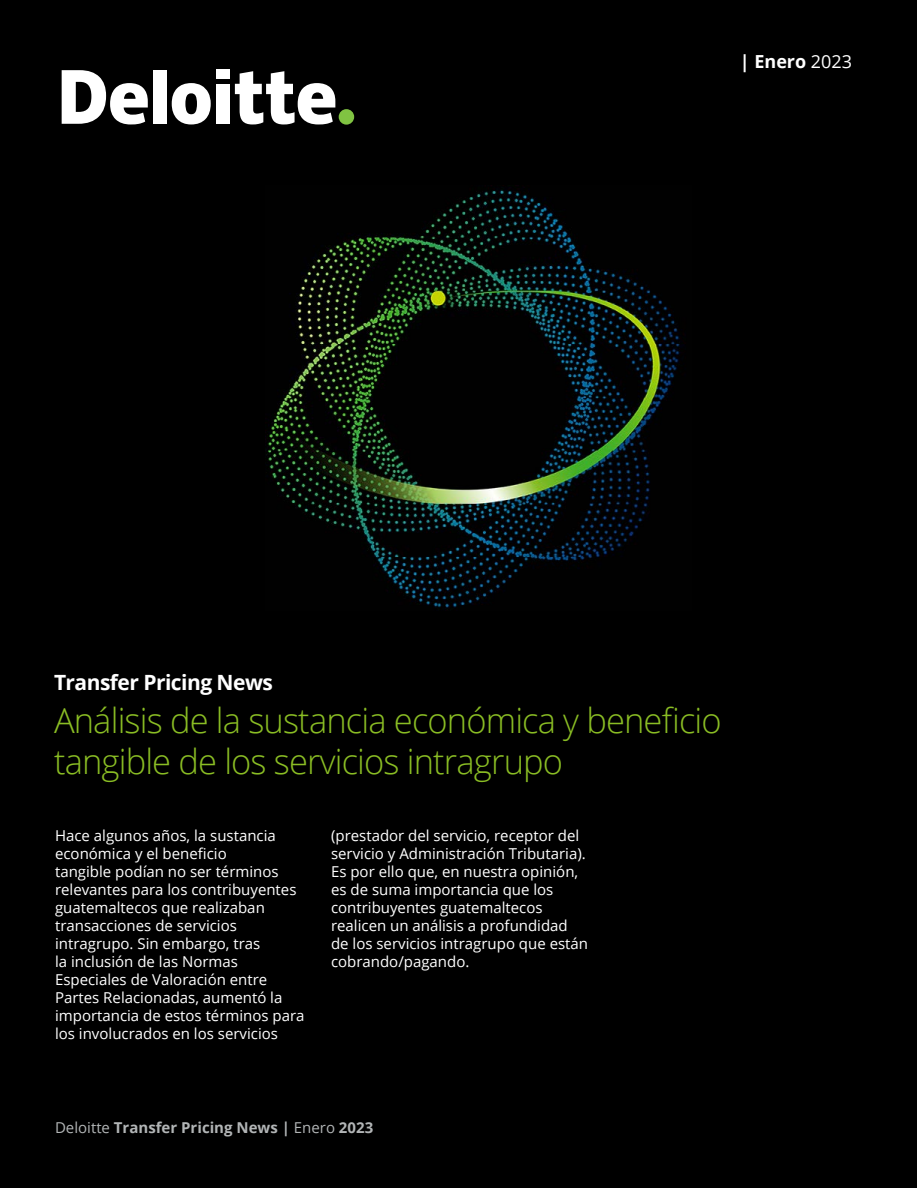
<style>
.page{position:relative;width:918px;height:1188px;background:#fff}
.page>*{position:absolute;margin:0;border:0;box-sizing:border-box;transform-origin:0 0}
.t1{font:300 34.5px/41.4px "Open Sans";letter-spacing:-.025em;color:#8abd24}
.t2{font:700 21px "Open Sans";letter-spacing:-.025em;color:#fff}
.t3{font:700 18px "Open Sans";color:#fff}
.t4{font:15px/18px "Open Sans";color:#fff}
.t5{font:700 15px "Open Sans";color:#b2b5b6}
.s1{font-weight:400}
.s2{font-style:italic}
</style>
<div class="page">
<div style="left:1px;top:1px;width:916px;height:1187px;background:#000"></div>
<div style="left:339px;top:109px;width:15px;height:16px;background:#80c342;border-radius:50%"></div>
<div style="left:153px;top:70px;width:13px;height:54px;background:#fff"></div>
<svg style="left:172px;top:83px;width:39px;height:41px"></svg>
<div style="left:216px;top:84px;width:14px;height:40px;background:#fff"></div>
<div style="left:216px;top:70px;width:14px;height:9px;background:#fff"></div>
<svg style="left:235px;top:71px;width:100px;height:53px"></svg>
<svg style="left:62px;top:70px;width:86px;height:54px"></svg>
<img style="left:266px;top:185px;width:418px;height:423px">
<p class="t3" style="left:740px;top:49px;width:114px">| Enero <span class="s1">2023</span></p>
<h2 class="t2" style="left:54px;top:668px;width:220px">Transfer Pricing News</h2>
<h1 class="t1" style="left:54px;top:698px;width:669px">Análisis de la sustancia económica y beneficio tangible de los servicios intragrupo</h1>
<p class="t4" style="left:55px;top:826px;width:251px">Hace algunos años, la sustancia económica y el beneficio<br>tangible podían no ser términos relevantes para los contribuyentes guatemaltecos que realizaban transacciones de servicios intragrupo. Sin embargo, tras<br>la inclusión de las Normas<br>Especiales de Valoración entre<br>Partes Relacionadas, aumentó la importancia de estos términos para los involucrados en los servicios</p>
<p class="t4" style="left:331px;top:826px;width:259px">(prestador del servicio, receptor del servicio y Administración Tributaria).<br>Es por ello que, en nuestra opinión, es de suma importancia que los contribuyentes guatemaltecos realicen un análisis a profundidad de los servicios intragrupo que están cobrando/pagando.</p>
<p class="t5" style="left:55px;top:1117px;width:320px"><span class="s1">Deloitte</span> Transfer Pricing News <span class="s2">|</span> <span class="s1">Enero</span> 2023</p>
</div>
